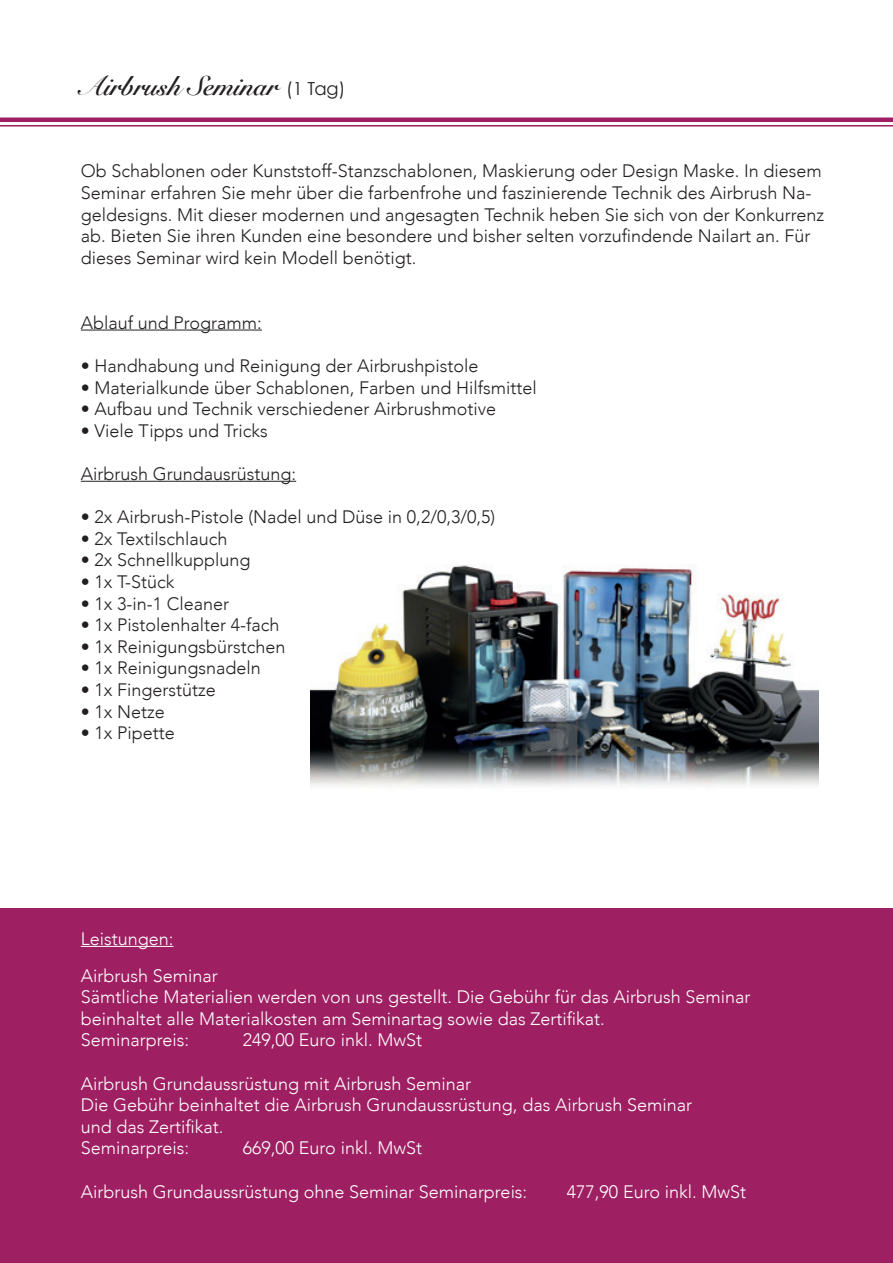
<style>
.page{position:relative;width:893px;height:1263px;background:#fff}
.page>*{position:absolute;margin:0;border:0;box-sizing:border-box;transform-origin:0 0}
.t1{font:700 27px "Snell Roundhand";color:#231f20}
.t2{font:300 18px/21.6px "Avenir";color:#231f20}
.t3{font:300 18px/21.6px "Avenir";color:#fff}
.s1{font-family:"Century Gothic";font-weight:400;font-size:18px}
</style>
<div class="page">
<img style="left:310px;top:565px;width:509px;height:222px">
<div style="left:0;top:909px;width:893px;height:354px;background:#9e1f62"></div>
<hr style="left:81px;top:330px;width:181px;height:1px;background:#231f20">
<hr style="left:81px;top:481px;width:215px;height:1px;background:#231f20">
<hr style="left:81px;top:946px;width:92px;height:1px;background:#fff">
<div style="left:0;top:117px;width:893px;height:5px;background:#9e1f62"></div>
<hr style="left:0;top:125px;width:893px;height:1px;background:#9e1f62">
<h1 class="t1" style="left:81px;top:62px;width:266px">Airbrush Seminar <span class="s1">(1 Tag)</span></h1>
<p class="t2" style="left:81px;top:160px;width:745px">Ob Schablonen oder Kunststoff-Stanzschablonen, Maskierung oder Design Maske. In diesem Seminar erfahren Sie mehr über die farbenfrohe und faszinierende Technik des Airbrush Na&shy;geldesigns. Mit dieser modernen und angesagten Technik heben Sie sich von der Konkurrenz ab. Bieten Sie ihren Kunden eine besondere und bisher selten vorzufindende Nailart an. Für dieses Seminar wird kein Modell benötigt.</p>
<p class="t2" style="left:81px;top:312px;width:183px">Ablauf und Programm:</p>
<p class="t2" style="left:81px;top:355px;width:399px">• Handhabung und Reinigung der Airbrushpistole</p>
<p class="t2" style="left:81px;top:376px;width:457px">• Materialkunde über Schablonen, Farben und Hilfsmittel</p>
<p class="t2" style="left:81px;top:398px;width:417px">• Aufbau und Technik verschiedener Airbrushmotive</p>
<p class="t2" style="left:81px;top:420px;width:188px">• Viele Tipps und Tricks</p>
<p class="t2" style="left:81px;top:463px;width:217px">Airbrush Grundausrüstung:</p>
<p class="t2" style="left:81px;top:506px;width:416px">• 2x Airbrush-Pistole (Nadel und Düse in 0,2/0,3/0,5)</p>
<p class="t2" style="left:81px;top:528px;width:148px">• 2x Textilschlauch</p>
<p class="t2" style="left:81px;top:549px;width:171px">• 2x Schnellkupplung</p>
<p class="t2" style="left:81px;top:571px;width:95px">• 1x T-Stück</p>
<p class="t2" style="left:81px;top:592px;width:150px">• 1x 3-in-1 Cleaner</p>
<p class="t2" style="left:81px;top:614px;width:200px">• 1x Pistolenhalter 4-fach</p>
<p class="t2" style="left:81px;top:636px;width:206px">• 1x Reinigungsbürstchen</p>
<p class="t2" style="left:81px;top:657px;width:182px">• 1x Reinigungsnadeln</p>
<p class="t2" style="left:81px;top:679px;width:137px">• 1x Fingerstütze</p>
<p class="t2" style="left:81px;top:700px;width:86px">• 1x Netze</p>
<p class="t2" style="left:81px;top:722px;width:96px">• 1x Pipette</p>
<p class="t3" style="left:81px;top:920px;width:139px;line-height:36.6px">Leistungen:<br>Airbrush Seminar</p>
<p class="t3" style="left:81px;top:986px;width:671px">Sämtliche Materialien werden von uns gestellt. Die Gebühr für das Airbrush Seminar beinhaltet alle Materialkosten am Seminartag sowie das Zertifikat.<br>Seminarpreis:</p>
<p class="t3" style="left:243px;top:1029px;width:181px">249,00 Euro inkl. MwSt</p>
<p class="t3" style="left:81px;top:1073px;width:613px">Airbrush Grundaussrüstung mit Airbrush Seminar<br>Die Gebühr beinhaltet die Airbrush Grundaussrüstung, das Airbrush Seminar und das Zertifikat.<br>Seminarpreis:</p>
<p class="t3" style="left:243px;top:1137px;width:181px">669,00 Euro inkl. MwSt</p>
<p class="t3" style="left:81px;top:1181px;width:448px">Airbrush Grundaussrüstung ohne Seminar Seminarpreis:</p>
<p class="t3" style="left:567px;top:1181px;width:181px">477,90 Euro inkl. MwSt</p>
</div>
